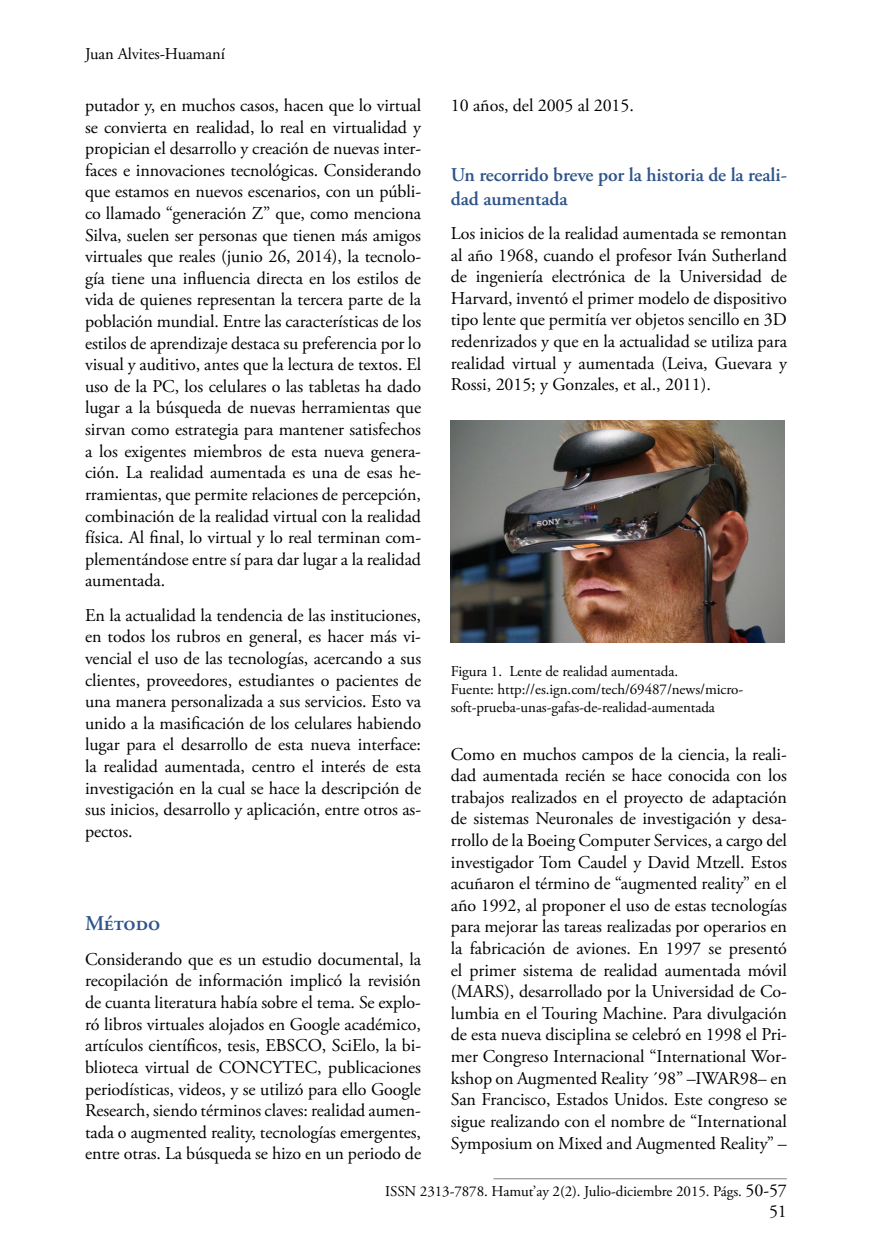
<style>
.page{position:relative;width:872px;height:1255px;background:#fff}
.page>*{position:absolute;margin:0;border:0;box-sizing:border-box;transform-origin:0 0}
.t1{font:600 21px "Adobe Garamond Pro";color:#2f548a}
.t2{font:600 19.5px/23.4px "Adobe Garamond Pro";color:#2f548a}
.t3{font:18px/21.6px "Adobe Garamond Pro";letter-spacing:-.005em;color:#000;text-align:justify}
.t4{font:16.5px "Adobe Garamond Pro";letter-spacing:-.005em;color:#000}
.t5{font:15px/18px "Adobe Garamond Pro";letter-spacing:-.005em;color:#000}
.s1{font-size:18px}
</style>
<div class="page">
<hr style="left:493px;top:1178px;width:294px;height:1px;background:#808080">
<img style="left:451px;top:421px;width:333px;height:221px">
<p class="t4" style="left:85px;top:44px;width:141px">Juan Alvites-Huamaní</p>
<p class="t3" style="left:85px;top:95px;width:337px">putador y, en muchos casos, hacen que lo virtual se convierta en realidad, lo real en virtualidad y propician el desarrollo y creación de nuevas inter&shy;faces e innovaciones tecnológicas. Considerando que estamos en nuevos escenarios, con un públi&shy;co llamado “generación Z” que, como menciona Silva, suelen ser personas que tienen más amigos virtuales que reales (junio 26, 2014), la tecnolo&shy;gía tiene una influencia directa en los estilos de vida de quienes representan la tercera parte de la población mundial. Entre las características de los estilos de aprendizaje destaca su preferencia por lo visual y auditivo, antes que la lectura de textos. El uso de la PC, los celulares o las tabletas ha dado lugar a la búsqueda de nuevas herramientas que sirvan como estrategia para mantener satisfechos a los exigentes miembros de esta nueva genera&shy;ción. La realidad aumentada es una de esas he&shy;rramientas, que permite relaciones de percepción, combinación de la realidad virtual con la realidad física. Al final, lo virtual y lo real terminan com&shy;plementándose entre sí para dar lugar a la realidad aumentada.</p>
<p class="t3" style="left:85px;top:605px;width:337px">En la actualidad la tendencia de las instituciones, en todos los rubros en general, es hacer más vi&shy;vencial el uso de las tecnologías, acercando a sus clientes, proveedores, estudiantes o pacientes de una manera personalizada a sus servicios. Esto va unido a la masificación de los celulares habiendo lugar para el desarrollo de esta nueva interface: la realidad aumentada, centro el interés de esta investigación en la cual se hace la descripción de sus inicios, desarrollo y aplicación, entre otros as&shy;pectos.</p>
<p class="t1" style="left:85px;top:911px;width:77px">Método</p>
<p class="t3" style="left:85px;top:948px;width:337px">Considerando que es un estudio documental, la recopilación de información implicó la revisión de cuanta literatura había sobre el tema. Se explo&shy;ró libros virtuales alojados en Google académico, artículos científicos, tesis, EBSCO, SciElo, la bi&shy;blioteca virtual de CONCYTEC, publicaciones periodísticas, videos, y se utilizó para ello Google Research, siendo términos claves: realidad aumen&shy;tada o augmented reality, tecnologías emergentes, entre otras. La búsqueda se hizo en un periodo de</p>
<p class="t3" style="left:451px;top:95px;width:184px">10 años, del 2005 al 2015.</p>
<p class="t2" style="left:451px;top:163px;width:337px">Un recorrido breve por la historia de la reali&shy;dad aumentada</p>
<p class="t3" style="left:451px;top:223px;width:337px">Los inicios de la realidad aumentada se remontan al año 1968, cuando el profesor Iván Sutherland de ingeniería electrónica de la Universidad de Harvard, inventó el primer modelo de dispositivo tipo lente que permitía ver objetos sencillo en 3D redenrizados y que en la actualidad se utiliza para realidad virtual y aumentada (Leiva, Guevara y Rossi, 2015; y Gonzales, et al., 2011).</p>
<p class="t5" style="left:451px;top:663px;width:294px">Figura 1. Lente de realidad aumentada.<br>Fuente: http://es.ign.com/tech/69487/news/micro&shy;soft-prueba-unas-gafas-de-realidad-aumentada</p>
<p class="t3" style="left:451px;top:743px;width:337px">Como en muchos campos de la ciencia, la reali&shy;dad aumentada recién se hace conocida con los trabajos realizados en el proyecto de adaptación de sistemas Neuronales de investigación y desa&shy;rrollo de la Boeing Computer Services, a cargo del investigador Tom Caudel y David Mtzell. Estos acuñaron el término de “augmented reality” en el año 1992, al proponer el uso de estas tecnologías para mejorar las tareas realizadas por operarios en la fabricación de aviones. En 1997 se presentó el primer sistema de realidad aumentada móvil (MARS), desarrollado por la Universidad de Co&shy;lumbia en el Touring Machine. Para divulgación de esta nueva disciplina se celebró en 1998 el Pri&shy;mer Congreso Internacional “International Wor&shy;kshop on Augmented Reality ´98” –IWAR98– en San Francisco, Estados Unidos. Este congreso se sigue realizando con el nombre de “International Symposium on Mixed and Augmented Reality” –</p>
<p class="t5" style="left:385px;top:1182px;width:403px">ISSN 2313-7878. Hamut’ay 2(2). Julio-diciembre 2015. Págs. <span class="s1">50-57</span></p>
<p class="t3" style="left:769px;top:1201px;width:19px">51</p>
</div>
